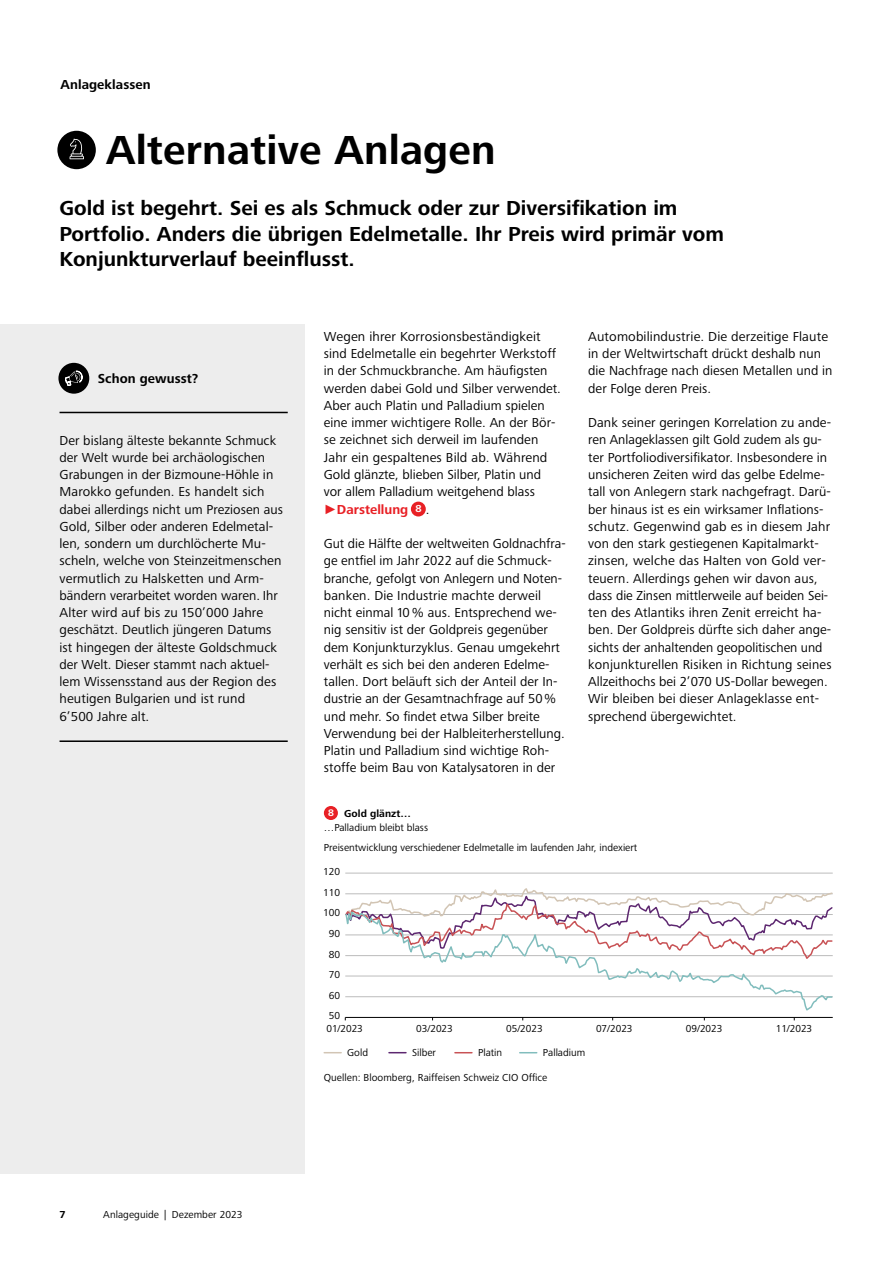
<style>
.page{position:relative;width:893px;height:1263px;background:#fff}
.page>*{position:absolute;margin:0;border:0;box-sizing:border-box;transform-origin:0 0}
.t1{font:700 42px "Frutiger Next LTW1 G";letter-spacing:.005em;color:#000}
.t2{font:700 21px/25.5px "Frutiger Next LTW1 G";color:#000}
.t3{font:13.5px/17.2px "Frutiger Next LTW1 G";letter-spacing:.005em;color:#000}
.t4{font:700 13.5px "Frutiger Next LTW1 G";letter-spacing:.005em;color:#000}
.t5{font:10.5px/13.5px "Frutiger Next LTW1 G";color:#000}
.t6{font:700 10.5px "Frutiger Next LTW1 G";color:#000}
.s1{font-family:"Arial";color:#e82025}
.s2{font-weight:700;color:#e82025}
.s3{font-weight:700;font-size:10.5px;color:#fff}
.s4{font-weight:700;font-size:9.9px;color:#fff}
.s5{font-weight:700}
</style>
<div class="page">
<div style="left:0;top:324px;width:305px;height:850px;background:#ededed"></div>
<div style="left:58px;top:363px;width:31px;height:31px;background:#000;border-radius:50%"></div>
<svg style="left:65px;top:371px;width:17px;height:15px"></svg>
<hr style="left:60px;top:412px;width:228px;height:1px;background:#000">
<div style="left:411px;top:502px;width:15px;height:14px;background:#e82025;border-radius:50%"></div>
<div style="left:57px;top:131px;width:39px;height:38px;background:#000;border-radius:50%"></div>
<svg style="left:70px;top:139px;width:14px;height:20px"></svg>
<hr style="left:60px;top:740px;width:228px;height:2px;background:#000">
<div style="left:324px;top:806px;width:14px;height:14px;background:#e82025;border-radius:50%"></div>
<svg style="left:324px;top:1052px;width:17px;height:1px"></svg>
<svg style="left:389px;top:1052px;width:17px;height:1px"></svg>
<svg style="left:455px;top:1052px;width:17px;height:1px"></svg>
<svg style="left:520px;top:1052px;width:17px;height:1px"></svg>
<hr style="left:345px;top:873px;width:488px;height:1px;background:#bcbcbc">
<hr style="left:345px;top:1017px;width:488px;height:1px;background:#020202">
<svg style="left:345px;top:888px;width:488px;height:18px"></svg>
<svg style="left:345px;top:906px;width:488px;height:105px"></svg>
<p class="t4" style="left:61px;top:77px;width:92px">Anlageklassen</p>
<h1 class="t1" style="left:106px;top:126px;width:391px">Alternative Anlagen</h1>
<h2 class="t2" style="left:60px;top:196px;width:666px">Gold ist begehrt. Sei es als Schmuck oder zur Diversifikation im<br>Portfolio. Anders die übrigen Edelmetalle. Ihr Preis wird primär vom<br>Konjunkturverlauf beeinflusst.</h2>
<p class="t4" style="left:98px;top:371px;width:102px">Schon gewusst?</p>
<p class="t3" style="left:60px;top:432px;width:225px">Der bislang älteste bekannte Schmuck der Welt wurde bei archäologischen Grabungen in der Bizmoune-Höhle in Marokko gefunden. Es handelt sich dabei allerdings nicht um Preziosen aus Gold, Silber oder anderen Edelmetal&shy;len, sondern um durchlöcherte Mu&shy;scheln, welche von Steinzeitmenschen vermutlich zu Halsketten und Arm&shy;bändern verarbeitet worden waren. Ihr Alter wird auf bis zu 150’000 Jahre geschätzt. Deutlich jüngeren Datums ist hingegen der älteste Goldschmuck der Welt. Dieser stammt nach aktuel&shy;lem Wissensstand aus der Region des heutigen Bulgarien und ist rund<br>6’500 Jahre alt.</p>
<p class="t3" style="left:324px;top:328px;width:239px">Wegen ihrer Korrosionsbeständigkeit sind Edelmetalle ein begehrter Werkstoff in der Schmuckbranche. Am häufigsten werden dabei Gold und Silber verwendet.<br>Aber auch Platin und Palladium spielen eine immer wichtigere Rolle. An der Bör&shy;se zeichnet sich derweil im laufenden Jahr ein gespaltenes Bild ab. Während Gold glänzte, blieben Silber, Platin und vor allem Palladium weitgehend blass <span class="s1">►</span><span class="s2">Darstellung</span> <span class="s3">8</span> .</p>
<p class="t3" style="left:324px;top:535px;width:242px">Gut die Hälfte der weltweiten Goldnachfra&shy;ge entfiel im Jahr 2022 auf die Schmuck&shy;branche, gefolgt von Anlegern und Noten&shy;banken. Die Industrie machte derweil nicht einmal 10% aus. Entsprechend we&shy;nig sensitiv ist der Goldpreis gegenüber dem Konjunkturzyklus. Genau umgekehrt verhält es sich bei den anderen Edelme&shy;tallen. Dort beläuft sich der Anteil der In&shy;dustrie an der Gesamtnachfrage auf 50% und mehr. So findet etwa Silber breite Verwendung bei der Halbleiterherstellung.<br>Platin und Palladium sind wichtige Roh&shy;stoffe beim Bau von Katalysatoren in der</p>
<p class="t3" style="left:588px;top:328px;width:246px">Automobilindustrie. Die derzeitige Flaute in der Weltwirtschaft drückt deshalb nun die Nachfrage nach diesen Metallen und in der Folge deren Preis.</p>
<p class="t3" style="left:588px;top:414px;width:245px">Dank seiner geringen Korrelation zu ande&shy;ren Anlageklassen gilt Gold zudem als gu&shy;ter Portfoliodiversifikator. Insbesondere in unsicheren Zeiten wird das gelbe Edelme&shy;tall von Anlegern stark nachgefragt. Darü&shy;ber hinaus ist es ein wirksamer Inflations&shy;schutz. Gegenwind gab es in diesem Jahr von den stark gestiegenen Kapitalmarkt&shy;zinsen, welche das Halten von Gold ver&shy;teuern. Allerdings gehen wir davon aus, dass die Zinsen mittlerweile auf beiden Sei&shy;ten des Atlantiks ihren Zenit erreicht ha&shy;ben. Der Goldpreis dürfte sich daher ange&shy;sichts der anhaltenden geopolitischen und konjunkturellen Risiken in Richtung seines Allzeithochs bei 2’070 US-Dollar bewegen.<br>Wir bleiben bei dieser Anlageklasse ent&shy;sprechend übergewichtet.</p>
<p class="t5" style="left:324px;top:807px;width:106px;text-indent:4px"><span class="s4">8</span> <span class="s5">Gold glänzt… </span>…Palladium bleibt blass</p>
<p class="t5" style="left:324px;top:841px;width:315px">Preisentwicklung verschiedener Edelmetalle im laufenden Jahr, indexiert</p>
<p class="t5" style="left:323px;top:865px;width:19px">120</p>
<p class="t5" style="left:323px;top:886px;width:19px">110</p>
<p class="t5" style="left:323px;top:906px;width:19px">100</p>
<p class="t5" style="left:329px;top:927px;width:13px">90</p>
<p class="t5" style="left:329px;top:947px;width:13px">80</p>
<p class="t5" style="left:329px;top:968px;width:13px">70</p>
<p class="t5" style="left:329px;top:989px;width:13px">60</p>
<p class="t5" style="left:329px;top:1009px;width:13px">50</p>
<p class="t5" style="left:326px;top:1022px;width:38px">01/2023</p>
<p class="t5" style="left:416px;top:1022px;width:38px">03/2023</p>
<p class="t5" style="left:506px;top:1022px;width:38px">05/2023</p>
<p class="t5" style="left:596px;top:1022px;width:38px">07/2023</p>
<p class="t5" style="left:686px;top:1022px;width:38px">09/2023</p>
<p class="t5" style="left:776px;top:1022px;width:38px">11/2023</p>
<p class="t5" style="left:347px;top:1046px;width:22px">Gold</p>
<p class="t5" style="left:412px;top:1046px;width:25px">Silber</p>
<p class="t5" style="left:478px;top:1046px;width:26px">Platin</p>
<p class="t5" style="left:543px;top:1046px;width:44px">Palladium</p>
<p class="t5" style="left:324px;top:1071px;width:225px">Quellen: Bloomberg, Raiffeisen Schweiz CIO Office</p>
<p class="t6" style="left:60px;top:1209px;width:8px">7</p>
<p class="t5" style="left:103px;top:1208px;width:141px">Anlageguide | Dezember 2023</p>
</div>
